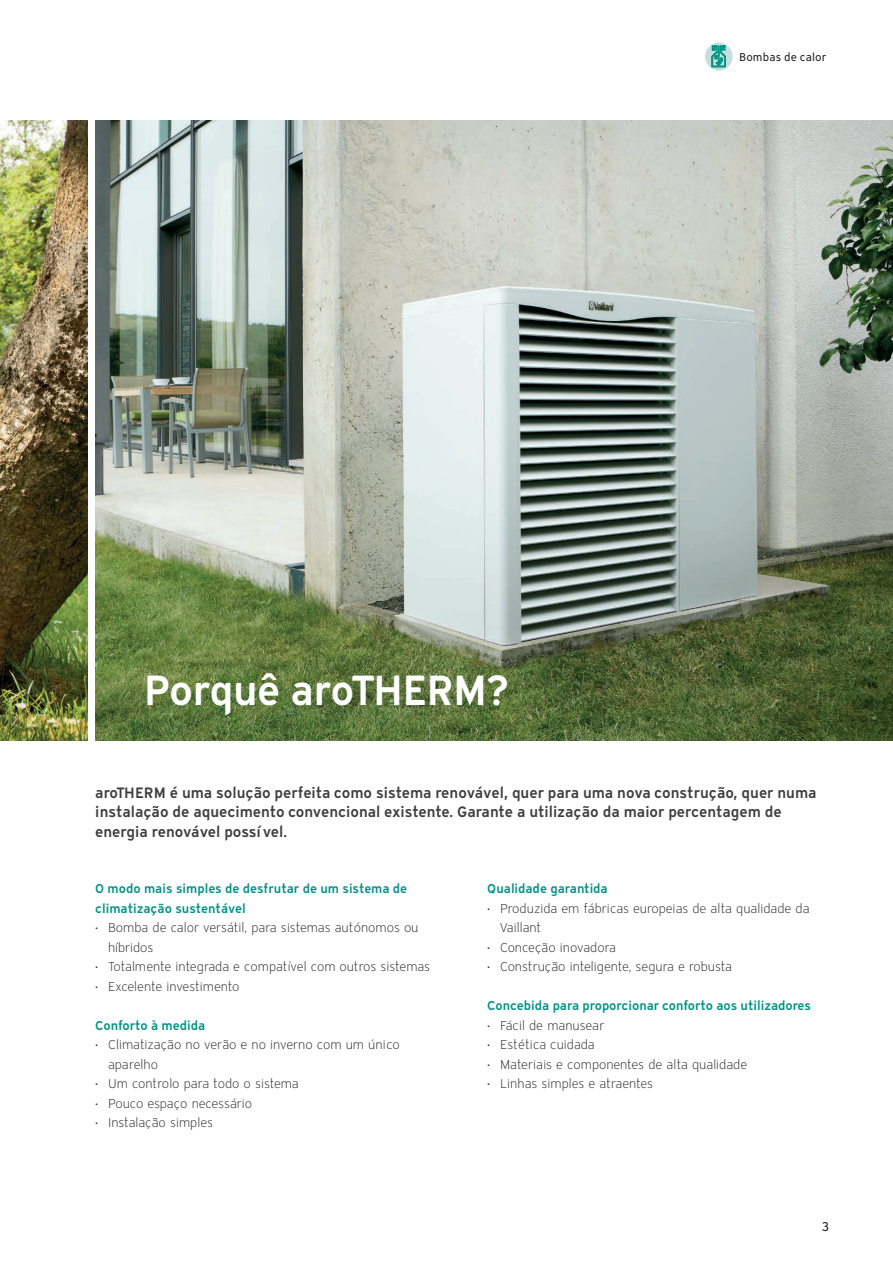
<style>
.page{position:relative;width:893px;height:1263px;background:#fff}
.page>*{position:absolute;margin:0;border:0;box-sizing:border-box;transform-origin:0 0}
.t1{font:600 42px "Vaillant 12";letter-spacing:-.02em;color:#fff}
.t2{font:600 15px/19.2px "Vaillant 12";color:#3e3e3f}
.t3{font:300 12.75px/19.5px "Vaillant 12";color:#231f20}
.t4{font:600 12.75px/19.5px "Vaillant 12";color:#009385}
.t5{font:12.75px "Vaillant 12";color:#231f20}
.t6{font:11.25px "Vaillant 12";letter-spacing:.01em;color:#231f20}
</style>
<div class="page">
<svg style="left:705px;top:43px;width:28px;height:28px"></svg>
<svg style="left:711px;top:45px;width:15px;height:22px"></svg>
<img style="left:0;top:120px;width:87px;height:620px">
<img style="left:95px;top:120px;width:798px;height:620px">
<p class="t6" style="left:739px;top:50px;width:89px">Bombas de calor</p>
<h1 class="t1" style="left:144px;top:662px;width:367px">Porquê aroTHERM?</h1>
<p class="t2" style="left:95px;top:783px;width:723px">aroTHERM é uma solução perfeita como sistema renovável, quer para uma nova construção, quer numa instalação de aquecimento convencional existente. Garante a utilização da maior percentagem de energia renovável possível.</p>
<p class="t4" style="left:95px;top:879px;width:314px">O modo mais simples de desfrutar de um sistema de climatização sustentável</p>
<p class="t3" style="left:108px;top:918px;width:312px;text-indent:-13px">• Bomba de calor versátil, para sistemas autónomos ou híbridos</p>
<p class="t3" style="left:95px;top:957px;width:336px">• Totalmente integrada e compatível com outros sistemas</p>
<p class="t3" style="left:95px;top:976px;width:146px">• Excelente investimento</p>
<p class="t4" style="left:95px;top:1015px;width:111px">Conforto à medida</p>
<p class="t3" style="left:108px;top:1035px;width:293px;text-indent:-13px">• Climatização no verão e no inverno com um único aparelho</p>
<p class="t3" style="left:95px;top:1074px;width:205px">• Um controlo para todo o sistema</p>
<p class="t3" style="left:95px;top:1093px;width:158px">• Pouco espaço necessário</p>
<p class="t3" style="left:95px;top:1113px;width:119px">• Instalação simples</p>
<p class="t4" style="left:487px;top:878px;width:122px">Qualidade garantida</p>
<p class="t3" style="left:500px;top:898px;width:311px;text-indent:-13px">• Produzida em fábricas europeias de alta qualidade da<br>Vaillant</p>
<p class="t3" style="left:487px;top:937px;width:130px">• Conceção inovadora</p>
<p class="t3" style="left:487px;top:957px;width:246px">• Construção inteligente, segura e robusta</p>
<p class="t4" style="left:487px;top:995px;width:325px">Concebida para proporcionar conforto aos utilizadores</p>
<p class="t3" style="left:487px;top:1015px;width:119px">• Fácil de manusear</p>
<p class="t3" style="left:487px;top:1035px;width:109px">• Estética cuidada</p>
<p class="t3" style="left:487px;top:1054px;width:261px">• Materiais e componentes de alta qualidade</p>
<p class="t3" style="left:487px;top:1074px;width:167px">• Linhas simples e atraentes</p>
<p class="t5" style="left:822px;top:1218px;width:9px">3</p>
</div>
